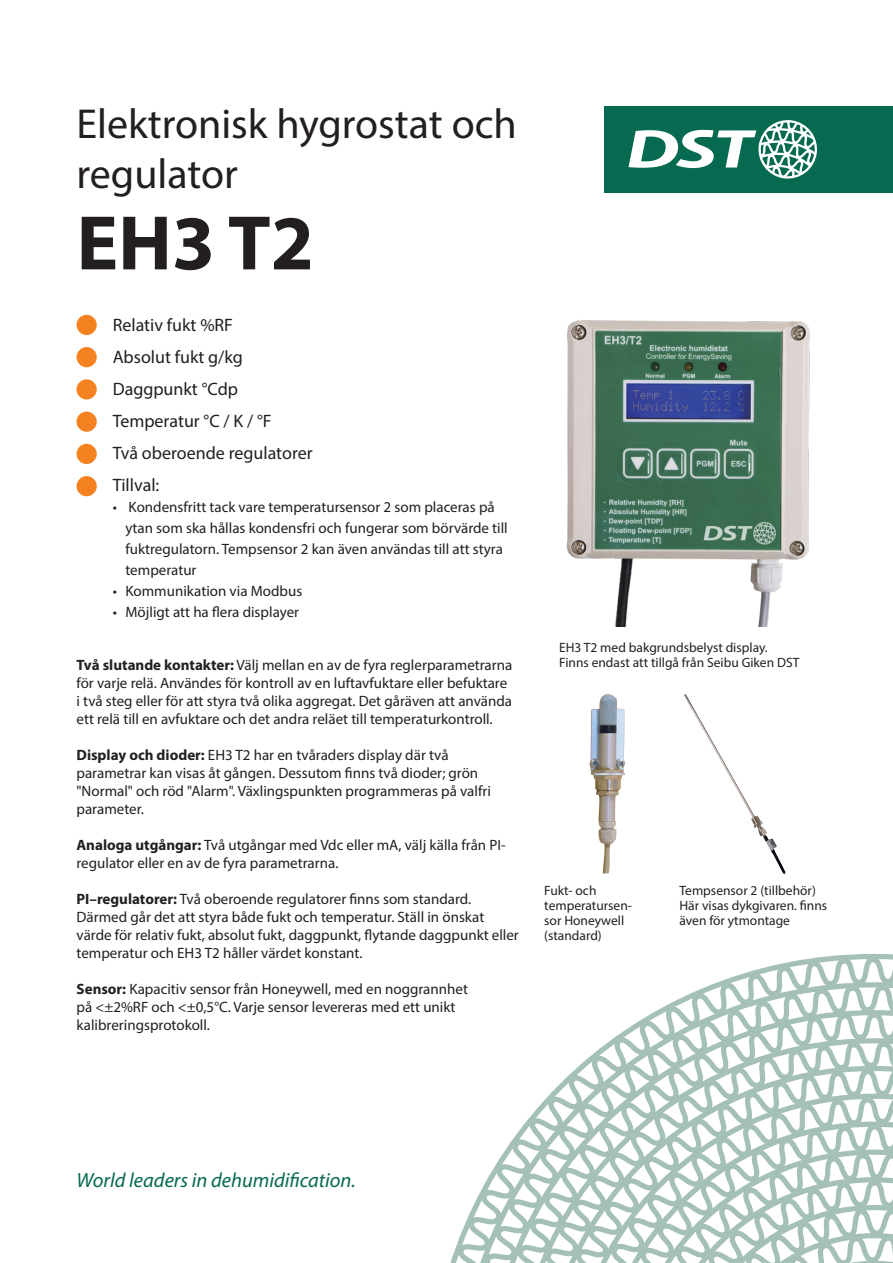
<style>
.page{position:relative;width:893px;height:1263px;background:#fff}
.page>*{position:absolute;margin:0;border:0;box-sizing:border-box;transform-origin:0 0}
.Model{font:700 78px "Myriad Pro";color:#231f20}
.Dehumidifier{font:42px "Myriad Pro";color:#231f20}
.Slogan{font:italic 20.55px "Myriad Pro";color:#066a50}
.Information{font:18px "Myriad Pro";color:#231f20}
.Body_text{font:15px/18px "Myriad Pro";color:#231f20}
.Principle{font:13.5px/15px "Myriad Pro";color:#231f20}
.s1{font-weight:700}
</style>
<div class="page">
<img style="left:566px;top:320px;width:244px;height:307px">
<img style="left:684px;top:694px;width:8px;height:15px">
<img style="left:589px;top:694px;width:36px;height:179px">
<div style="left:604px;top:106px;width:289px;height:86px;background:#066a50"></div>
<svg style="left:628px;top:120px;width:189px;height:59px"></svg>
<div style="left:77px;top:315px;width:20px;height:20px;background:#f58220;border-radius:50%"></div>
<div style="left:77px;top:412px;width:20px;height:20px;background:#f58220;border-radius:50%"></div>
<div style="left:77px;top:347px;width:20px;height:20px;background:#f58220;border-radius:50%"></div>
<div style="left:77px;top:444px;width:20px;height:20px;background:#f58220;border-radius:50%"></div>
<div style="left:77px;top:379px;width:20px;height:20px;background:#f58220;border-radius:50%"></div>
<div style="left:77px;top:476px;width:20px;height:20px;background:#f58220;border-radius:50%"></div>
<svg style="left:450px;top:954px;width:443px;height:309px"></svg>
<p class="Dehumidifier" style="left:77px;top:98px;width:442px">Elektronisk hygrostat och</p>
<p class="Dehumidifier" style="left:77px;top:148px;width:163px">regulator</p>
<p class="Model" style="left:77px;top:192px;width:239px">EH3 T2</p>
<p class="Information" style="left:113px;top:314px;width:122px">Relativ fukt %RF</p>
<p class="Information" style="left:113px;top:346px;width:132px">Absolut fukt g/kg</p>
<p class="Information" style="left:113px;top:378px;width:127px">Daggpunkt °Cdp</p>
<p class="Information" style="left:113px;top:410px;width:160px">Temperatur °C / K / °F</p>
<p class="Information" style="left:113px;top:442px;width:201px">Två oberoende regulatorer</p>
<p class="Information" style="left:113px;top:474px;width:48px">Tillval:</p>
<p class="Body_text" style="left:125px;top:497px;width:384px;line-height:21px;text-indent:-13px">• Kondensfritt tack vare temperatursensor 2 som placeras på ytan som ska hållas kondensfri och fungerar som börvärde till fuktregulatorn. Tempsensor 2 kan även användas till att styra temperatur</p>
<p class="Body_text" style="left:113px;top:582px;width:191px">• Kommunikation via Modbus</p>
<p class="Body_text" style="left:113px;top:603px;width:188px">• Möjligt att ha flera displayer</p>
<p class="Body_text" style="left:77px;top:656px;width:437px"><span class="s1">Två slutande kontakter:</span> Välj mellan en av de fyra reglerparametrarna för varje relä. Användes för kontroll av en luftavfuktare eller befuktare i två steg eller för att styra två olika aggregat. Det gåräven att använda ett relä till en avfuktare och det andra reläet till temperaturkontroll.</p>
<p class="Body_text" style="left:77px;top:746px;width:416px"><span class="s1">Display och dioder:</span> EH3 T2 har en tvåraders display där två parametrar kan visas åt gången. Dessutom finns två dioder; grön "Normal" och röd "Alarm". Växlingspunkten programmeras på valfri parameter.</p>
<p class="Body_text" style="left:77px;top:836px;width:431px"><span class="s1">Analoga utgångar:</span> Två utgångar med Vdc eller mA, välj källa från PI&shy;regulator eller en av de fyra parametrarna.</p>
<p class="Body_text" style="left:77px;top:890px;width:444px"><span class="s1">PI–regulatorer:</span> Två oberoende regulatorer finns som standard.<br>Därmed går det att styra både fukt och temperatur. Ställ in önskat värde för relativ fukt, absolut fukt, daggpunkt, flytande daggpunkt eller temperatur och EH3 T2 håller värdet konstant.</p>
<p class="Body_text" style="left:77px;top:980px;width:393px"><span class="s1">Sensor:</span> Kapacitiv sensor från Honeywell, med en noggrannhet på &lt;±2%RF och &lt;±0,5°C. Varje sensor levereras med ett unikt kalibreringsprotokoll.</p>
<p class="Principle" style="left:559px;top:640px;width:210px">EH3 T2 med bakgrundsbelyst display.</p>
<p class="Principle" style="left:559px;top:655px;width:242px">Finns endast att tillgå från Seibu Giken DST</p>
<p class="Principle" style="left:544px;top:882px;width:54px">Fukt- och</p>
<p class="Principle" style="left:544px;top:897px;width:89px">temperatursen&shy;sor Honeywell (standard)</p>
<p class="Principle" style="left:679px;top:882px;width:138px">Tempsensor 2 (tillbehör)</p>
<p class="Principle" style="left:679px;top:897px;width:149px">Här visas dykgivaren. finns även för ytmontage</p>
<p class="Slogan" style="left:77px;top:1167px;width:281px">World leaders in dehumidification.</p>
</div>
